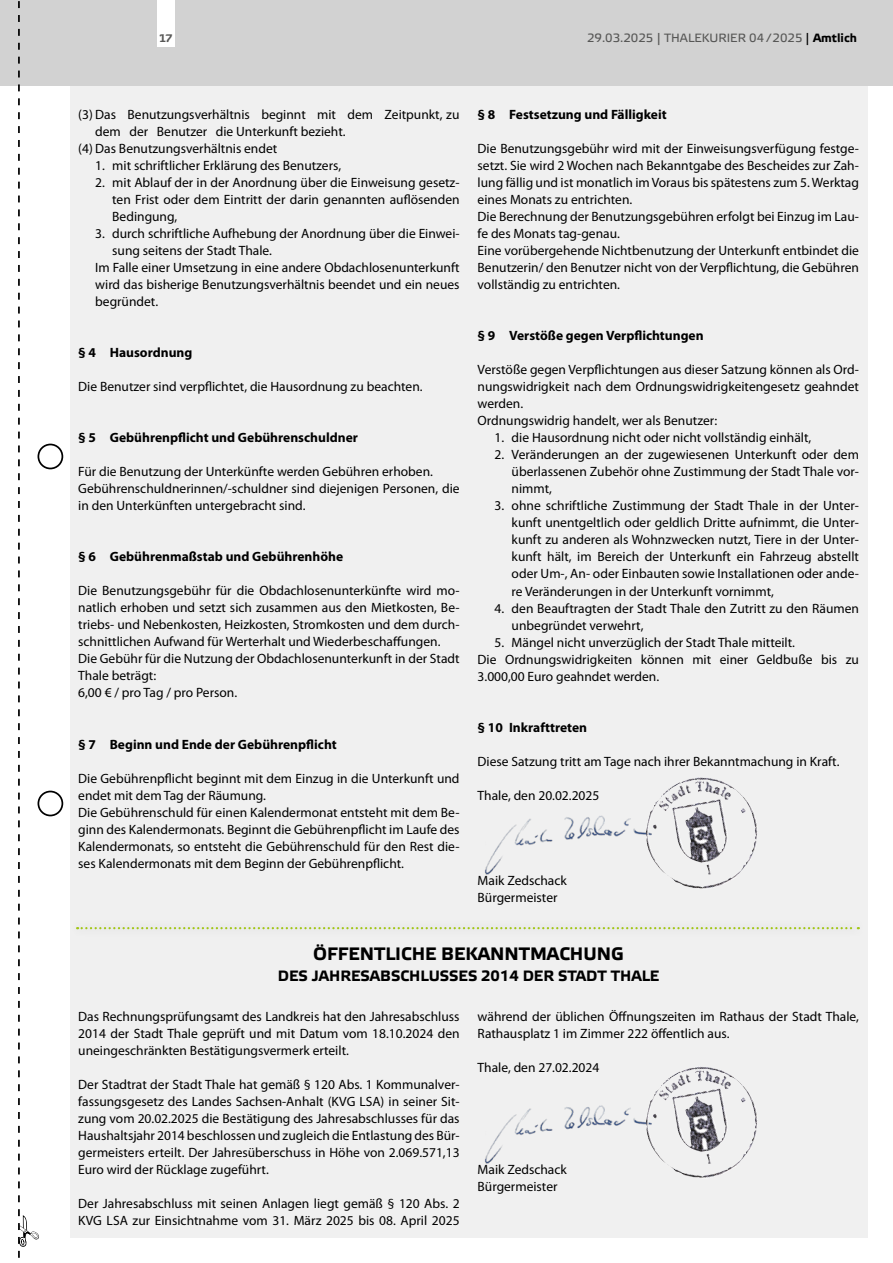
<style>
.page{position:relative;width:893px;height:1263px;background:#fff}
.page>*{position:absolute;margin:0;border:0;box-sizing:border-box;transform-origin:0 0}
.t1{font:700 18px "Elektra Text Pro";color:#000}
.t2{font:700 15px "Elektra Text Pro";color:#000}
.t3{font:13.5px/17px "Myriad Pro";color:#000}
.t4{font:700 13.5px "Myriad Pro";color:#000}
.t5{font:12px "Elektra Text Pro";color:#575756}
.t6{font:700 12px "Elektra Text Pro";color:#000}
.t7{font:900 10.5px "Diavlo";color:#575756}
.s1{font-weight:400}
.s2{font-weight:400;color:#575756}
</style>
<div class="page">
<div style="left:70px;top:0;width:797px;height:1237px;background:#f0f0f0"></div>
<div style="left:0;top:0;width:893px;height:85px;background:#d2d2d2"></div>
<div style="left:157px;top:0;width:17px;height:47px;background:#fff"></div>
<svg style="left:18px;top:1px;width:21px;height:1257px"></svg>
<div style="left:38px;top:444px;width:25px;height:25px;border:2px solid #000;border-radius:50%"></div>
<div style="left:38px;top:791px;width:25px;height:25px;border:2px solid #000;border-radius:50%"></div>
<img style="left:485px;top:802px;width:171px;height:73px">
<img style="left:663px;top:777px;width:94px;height:112px">
<div style="left:67px;top:918px;width:801px;height:20px;background:#ededed"></div>
<svg style="left:77px;top:927px;width:782px;height:2px"></svg>
<img style="left:485px;top:1091px;width:171px;height:73px">
<img style="left:663px;top:1067px;width:94px;height:111px">
<p class="t7" style="left:160px;top:31px;width:14px">17</p>
<p class="t5" style="left:587px;top:32px;width:116px">29.03.2025 | THALEK</p>
<p class="t6" style="left:806px;top:32px;width:53px"><span class="s1">|</span> Amtlich</p>
<p class="t5" style="left:710px;top:32px;width:86px">URIER 04/2020</p>
<p class="t6" style="left:766px;top:33px;width:95px"><span class="s2">/2025</span><span class="s1">|</span> Aktuelles</p>
<p class="t5" style="left:664px;top:33px;width:93px">THALEKURIER 05</p>
<p class="t3" style="left:78px;top:106px;width:383px">(3) Das Benutzungsverhältnis beginnt mit dem Zeitpunkt, zu</p>
<p class="t3" style="left:95px;top:123px;width:252px">dem der Benutzer die Unterkunft bezieht.</p>
<p class="t3" style="left:78px;top:140px;width:201px">(4) Das Benutzungsverhältnis endet</p>
<p class="t3" style="left:95px;top:157px;width:247px">1. mit schriftlicher Erklärung des Benutzers,</p>
<p class="t3" style="left:112px;top:174px;width:349px;text-align:justify;text-indent:-17px">2. mit Ablauf der in der Anordnung über die Einweisung gesetz&shy;ten Frist oder dem Eintritt der darin genannten auflösenden Bedingung,</p>
<p class="t3" style="left:95px;top:225px;width:366px">3. durch schriftliche Aufhebung der Anordnung über die Einwei-</p>
<p class="t3" style="left:112px;top:242px;width:161px">sung seitens der Stadt Thale.</p>
<p class="t3" style="left:95px;top:259px;width:366px">Im Falle einer Umsetzung in eine andere Obdachlosenunterkunft</p>
<p class="t3" style="left:95px;top:276px;width:366px">wird das bisherige Benutzungsverhältnis beendet und ein neues</p>
<p class="t3" style="left:95px;top:293px;width:64px">begründet.</p>
<p class="t4" style="left:78px;top:345px;width:116px">§ 4 Hausordnung</p>
<p class="t3" style="left:78px;top:378px;width:346px">Die Benutzer sind verpflichtet, die Hausordnung zu beachten.</p>
<p class="t4" style="left:78px;top:430px;width:281px">§ 5 Gebührenpflicht und Gebührenschuldner</p>
<p class="t3" style="left:78px;top:464px;width:383px">Für die Benutzung der Unterkünfte werden Gebühren erhoben.<br>Gebührenschuldnerinnen/-schuldner sind diejenigen Personen, die in den Unterkünften untergebracht sind.</p>
<p class="t4" style="left:78px;top:549px;width:267px">§ 6 Gebührenmaßstab und Gebührenhöhe</p>
<p class="t3" style="left:78px;top:583px;width:383px">Die Benutzungsgebühr für die Obdachlosenunterkünfte wird mo&shy;natlich erhoben und setzt sich zusammen aus den Mietkosten, Be&shy;triebs- und Nebenkosten, Heizkosten, Stromkosten und dem durch&shy;schnittlichen Aufwand für Werterhalt und Wiederbeschaffungen.<br>Die Gebühr für die Nutzung der Obdachlosenunterkunft in der Stadt Thale beträgt:<br>6,00 € / pro Tag / pro Person.</p>
<p class="t4" style="left:78px;top:736px;width:260px">§ 7 Beginn und Ende der Gebührenpflicht</p>
<p class="t3" style="left:78px;top:770px;width:383px">Die Gebührenpflicht beginnt mit dem Einzug in die Unterkunft und endet mit dem Tag der Räumung.<br>Die Gebührenschuld für einen Kalendermonat entsteht mit dem Be&shy;ginn des Kalendermonats. Beginnt die Gebührenpflicht im Laufe des Kalendermonats, so entsteht die Gebührenschuld für den Rest die&shy;ses Kalendermonats mit dem Beginn der Gebührenpflicht.</p>
<p class="t4" style="left:478px;top:107px;width:191px">§ 8 Festsetzung und Fälligkeit</p>
<p class="t3" style="left:478px;top:140px;width:383px">Die Benutzungsgebühr wird mit der Einweisungsverfügung festge&shy;setzt. Sie wird 2 Wochen nach Bekanntgabe des Bescheides zur Zah&shy;lung fällig und ist monatlich im Voraus bis spätestens zum 5. Werktag eines Monats zu entrichten.<br>Die Berechnung der Benutzungsgebühren erfolgt bei Einzug im Lau&shy;fe des Monats tag-genau.<br>Eine vorübergehende Nichtbenutzung der Unterkunft entbindet die Benutzerin/ den Benutzer nicht von der Verpflichtung, die Gebühren vollständig zu entrichten.</p>
<p class="t4" style="left:478px;top:328px;width:228px">§ 9 Verstöße gegen Verpflichtungen</p>
<p class="t3" style="left:478px;top:362px;width:383px">Verstöße gegen Verpflichtungen aus dieser Satzung können als Ord&shy;nungswidrigkeit nach dem Ordnungswidrigkeitengesetz geahndet werden.<br>Ordnungswidrig handelt, wer als Benutzer:</p>
<p class="t3" style="left:495px;top:430px;width:318px">1. die Hausordnung nicht oder nicht vollständig einhält,</p>
<p class="t3" style="left:512px;top:447px;width:349px;text-align:justify;text-indent:-17px">2. Veränderungen an der zugewiesenen Unterkunft oder dem überlassenen Zubehör ohne Zustimmung der Stadt Thale vor&shy;nimmt,</p>
<p class="t3" style="left:512px;top:498px;width:349px;text-align:justify;text-indent:-17px">3. ohne schriftliche Zustimmung der Stadt Thale in der Unter&shy;kunft unentgeltlich oder geldlich Dritte aufnimmt, die Unter&shy;kunft zu anderen als Wohnzwecken nutzt, Tiere in der Unter&shy;kunft hält, im Bereich der Unterkunft ein Fahrzeug abstellt oder Um-, An- oder Einbauten sowie Installationen oder ande&shy;re Veränderungen in der Unterkunft vornimmt,</p>
<p class="t3" style="left:512px;top:600px;width:349px;text-indent:-17px">4. den Beauftragten der Stadt Thale den Zutritt zu den Räumen unbegründet verwehrt,</p>
<p class="t3" style="left:478px;top:634px;width:383px;text-indent:17px">5. Mängel nicht unverzüglich der Stadt Thale mitteilt.<br>Die Ordnungswidrigkeiten können mit einer Geldbuße bis zu<br>3.000,00 Euro geahndet werden.</p>
<p class="t4" style="left:478px;top:719px;width:111px">§ 10 Inkrafttreten</p>
<p class="t3" style="left:478px;top:753px;width:363px">Diese Satzung tritt am Tage nach ihrer Bekanntmachung in Kraft.</p>
<p class="t3" style="left:478px;top:787px;width:123px">Thale, den 20.02.2025</p>
<p class="t3" style="left:478px;top:872px;width:91px">Maik Zedschack<br>Bürgermeister</p>
<h1 class="t1" style="left:313px;top:944px;width:312px">ÖFFENTLICHE BEKANNTMACHUNG</h1>
<p class="t2" style="left:278px;top:967px;width:383px">DES JAHRESABSCHLUSSES 2014 DER STADT THALE</p>
<p class="t3" style="left:78px;top:1008px;width:383px;text-align:justify">Das Rechnungsprüfungsamt des Landkreis hat den Jahresabschluss 2014 der Stadt Thale geprüft und mit Datum vom 18.10.2024 den uneingeschränkten Bestätigungsvermerk erteilt.</p>
<p class="t3" style="left:78px;top:1076px;width:383px;text-align:justify">Der Stadtrat der Stadt Thale hat gemäß § 120 Abs. 1 Kommunalver&shy;fassungsgesetz des Landes Sachsen-Anhalt (KVG LSA) in seiner Sit&shy;zung vom 20.02.2025 die Bestätigung des Jahresabschlusses für das Haushaltsjahr 2014 beschlossen und zugleich die Entlastung des Bür&shy;germeisters erteilt. Der Jahresüberschuss in Höhe von 2.069.571,13<br>Euro wird der Rücklage zugeführt.</p>
<p class="t3" style="left:78px;top:1195px;width:383px">Der Jahresabschluss mit seinen Anlagen liegt gemäß § 120 Abs. 2<br>KVG LSA zur Einsichtnahme vom 31. März 2025 bis 08. April 2025</p>
<p class="t3" style="left:478px;top:1008px;width:383px">während der üblichen Öffnungszeiten im Rathaus der Stadt Thale,<br>Rathausplatz 1 im Zimmer 222 öffentlich aus.</p>
<p class="t3" style="left:478px;top:1059px;width:123px">Thale, den 27.02.2024</p>
<p class="t3" style="left:478px;top:1161px;width:91px">Maik Zedschack<br>Bürgermeister</p>
</div>
